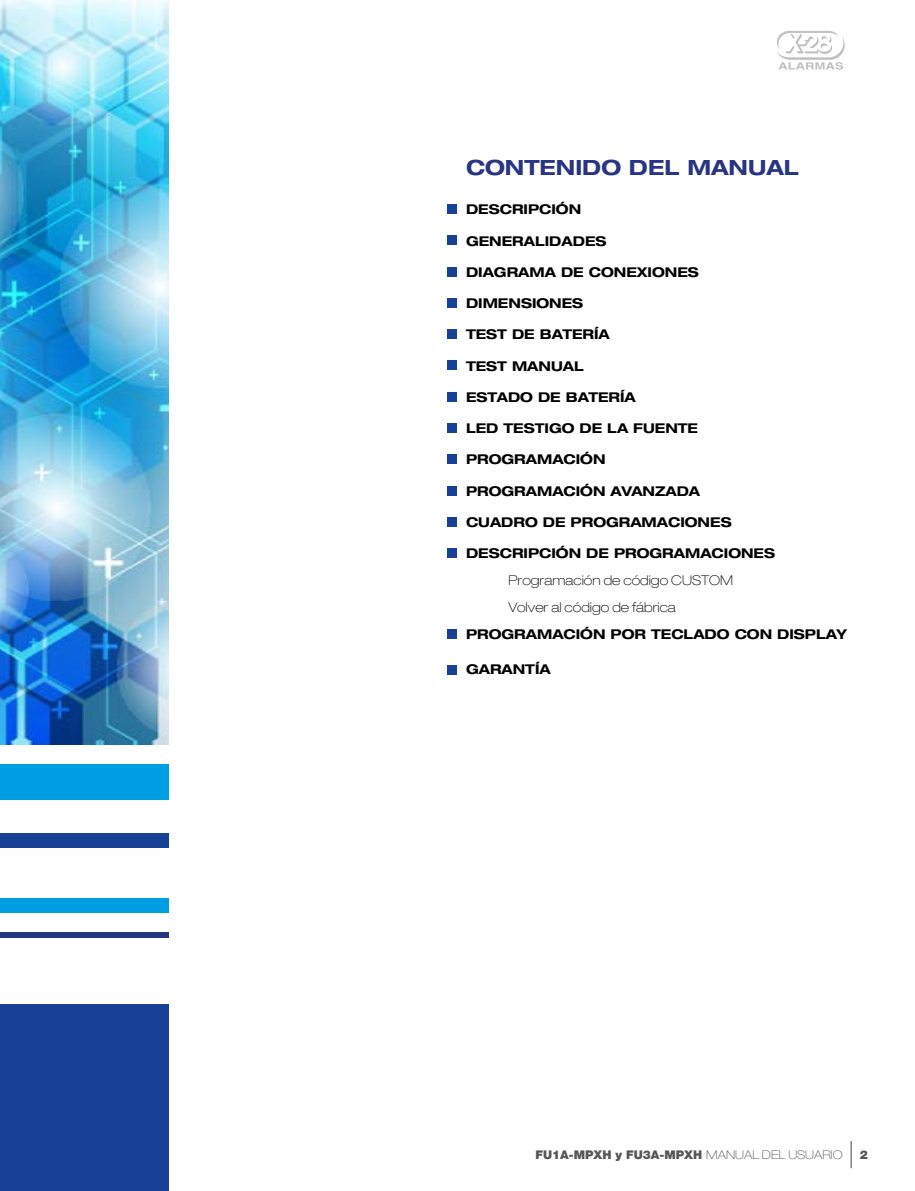
<style>
.page{position:relative;width:915px;height:1191px;background:#fff}
.page>*{position:absolute;margin:0;border:0;box-sizing:border-box;transform-origin:0 0}
.t1{font:700 expanded 21px "Helvetica Neue LT Std";color:#283583}
.t2{font:700 expanded 13.5px "Helvetica Neue LT Std";color:#000}
.t3{font:100 expanded 13.5px/27px "Helvetica Neue LT Std";color:#000}
.t4{font:900 12px "Helvetica Neue LT Std";color:#575756}
.s1{font-weight:100;font-stretch:expanded}
</style>
<div class="page">
<svg style="left:850px;top:1141px;width:1px;height:27px"></svg>
<svg style="left:777px;top:31px;width:67px;height:39px"></svg>
<img style="left:0;top:0;width:168px;height:744px">
<div style="left:0;top:1003px;width:168px;height:187px;background:#164194"></div>
<div style="left:0;top:764px;width:168px;height:35px;background:#009fe3"></div>
<div style="left:0;top:833px;width:168px;height:15px;background:#164194"></div>
<div style="left:0;top:899px;width:168px;height:14px;background:#009fe3"></div>
<div style="left:0;top:932px;width:168px;height:6px;background:#283583"></div>
<div style="left:447px;top:205px;width:9px;height:9px;background:#164194"></div>
<div style="left:447px;top:236px;width:9px;height:9px;background:#164194"></div>
<div style="left:447px;top:267px;width:9px;height:9px;background:#164194"></div>
<div style="left:447px;top:298px;width:9px;height:9px;background:#164194"></div>
<div style="left:447px;top:330px;width:9px;height:9px;background:#164194"></div>
<div style="left:447px;top:455px;width:9px;height:9px;background:#164194"></div>
<div style="left:447px;top:361px;width:9px;height:9px;background:#164194"></div>
<div style="left:447px;top:486px;width:9px;height:9px;background:#164194"></div>
<div style="left:447px;top:629px;width:9px;height:9px;background:#164194"></div>
<div style="left:447px;top:392px;width:9px;height:9px;background:#164194"></div>
<div style="left:447px;top:517px;width:9px;height:9px;background:#164194"></div>
<div style="left:447px;top:665px;width:9px;height:9px;background:#164194"></div>
<div style="left:447px;top:423px;width:9px;height:9px;background:#164194"></div>
<div style="left:447px;top:548px;width:9px;height:9px;background:#164194"></div>
<h1 class="t1" style="left:466px;top:154px;width:334px">CONTENIDO DEL MANUAL</h1>
<p class="t2" style="left:466px;top:201px;width:117px">DESCRIPCIÓN</p>
<p class="t2" style="left:466px;top:232px;width:142px">GENERALIDADES</p>
<p class="t2" style="left:466px;top:263px;width:234px">DIAGRAMA DE CONEXIONES</p>
<p class="t2" style="left:466px;top:295px;width:119px">DIMENSIONES</p>
<p class="t2" style="left:466px;top:326px;width:145px">TEST DE BATERÍA</p>
<p class="t2" style="left:466px;top:357px;width:119px">TEST MANUAL</p>
<p class="t2" style="left:466px;top:388px;width:171px">ESTADO DE BATERÍA</p>
<p class="t2" style="left:466px;top:420px;width:233px">LED TESTIGO DE LA FUENTE</p>
<p class="t2" style="left:466px;top:451px;width:141px">PROGRAMACIÓN</p>
<p class="t2" style="left:466px;top:482px;width:235px">PROGRAMACIÓN AVANZADA</p>
<p class="t2" style="left:466px;top:513px;width:267px">CUADRO DE PROGRAMACIONES</p>
<p class="t2" style="left:466px;top:545px;width:310px">DESCRIPCIÓN DE PROGRAMACIONES</p>
<p class="t3" style="left:508px;top:567px;width:226px">Programación de código CUSTOM<br>Volver al código de fábrica</p>
<p class="t2" style="left:466px;top:625px;width:382px">PROGRAMACIÓN POR TECLADO CON DISPLAY</p>
<p class="t2" style="left:466px;top:661px;width:86px">GARANTÍA</p>
<p class="t4" style="left:535px;top:1147px;width:308px">FU1A-MPXH y FU3A-MPXH <span class="s1">MANUAL DEL USUARIO</span></p>
<p class="t4" style="left:859px;top:1147px;width:10px">2</p>
</div>
